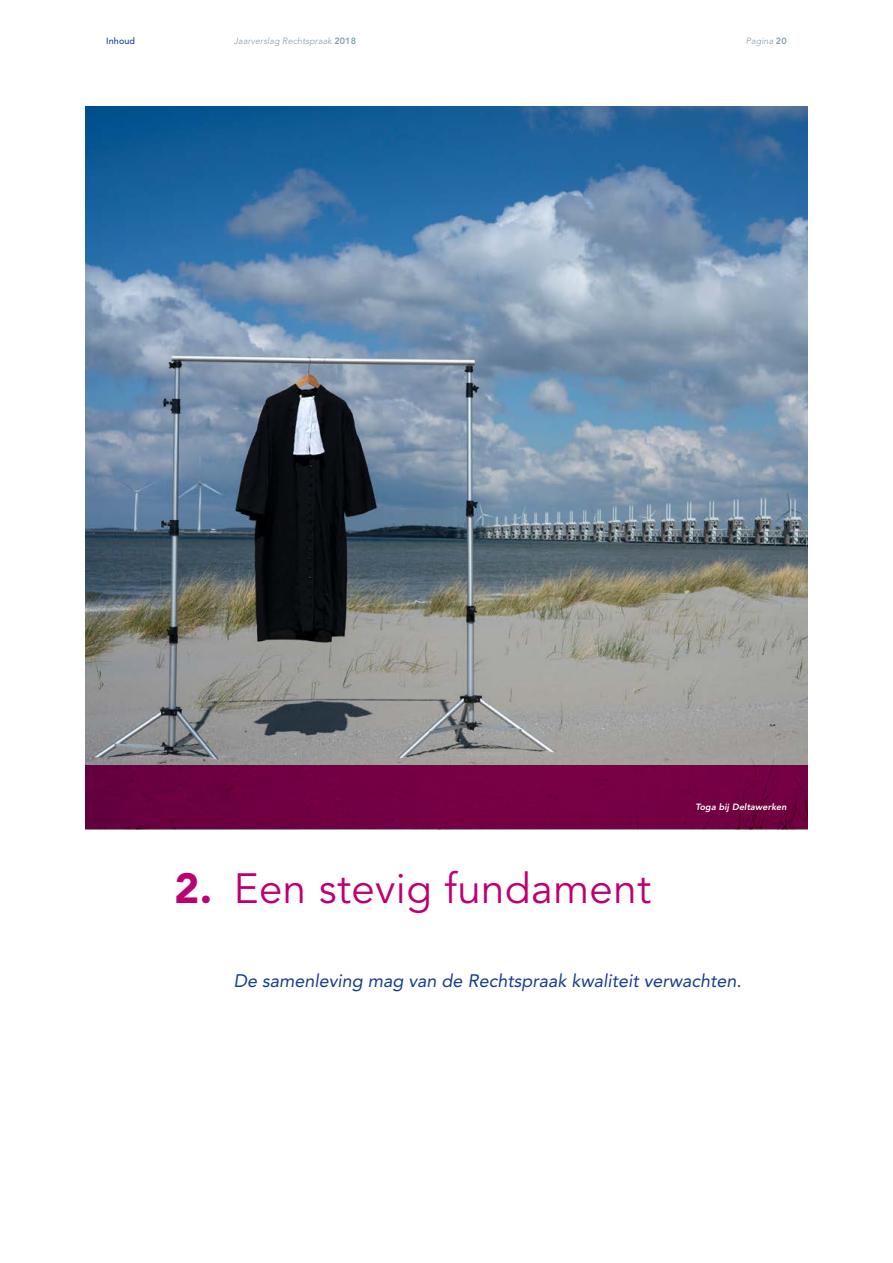
<style>
.page{position:relative;width:893px;height:1263px;background:#fff}
.page>*{position:absolute;margin:0;border:0;box-sizing:border-box;transform-origin:0 0}
._5_JV_KOP_1{font:42px "Avenir";letter-spacing:.01em;color:#bd0071}
._2_JV_QUOTE{font:italic 18px "Avenir";color:#183c8d}
.t1{font:italic 300 9px "Avenir";letter-spacing:.01em;color:#849daa}
._9_JV_VOETNOOT{font:italic 800 9px "Avenir";letter-spacing:.01em;color:#fff}
.t2{font:500 9px "Avenir";letter-spacing:.01em;color:#183c8d}
.s1{font-weight:800;font-style:normal}
.s2{font-weight:900}
</style>
<div class="page">
<img style="left:85px;top:106px;width:723px;height:659px">
<div style="left:85px;top:765px;width:723px;height:64px;background:linear-gradient(to right,#6b0040,#780044)"></div>
<p class="t2" style="left:106px;top:36px;width:30px">Inhoud</p>
<p class="t1" style="left:234px;top:36px;width:124px">Jaarverslag Rechtspraak <span class="s1">2018</span></p>
<p class="t1" style="left:746px;top:36px;width:42px">Pagina <span class="s1">20</span></p>
<h1 class="_5_JV_KOP_1" style="left:174px;top:864px;width:478px"><span class="s2">2.</span> Een stevig fundament</h1>
<p class="_9_JV_VOETNOOT" style="left:695px;top:802px;width:93px">Toga bij Deltawerken</p>
<p class="_2_JV_QUOTE" style="left:234px;top:970px;width:509px">De samenleving mag van de Rechtspraak kwaliteit verwachten.</p>
</div>
